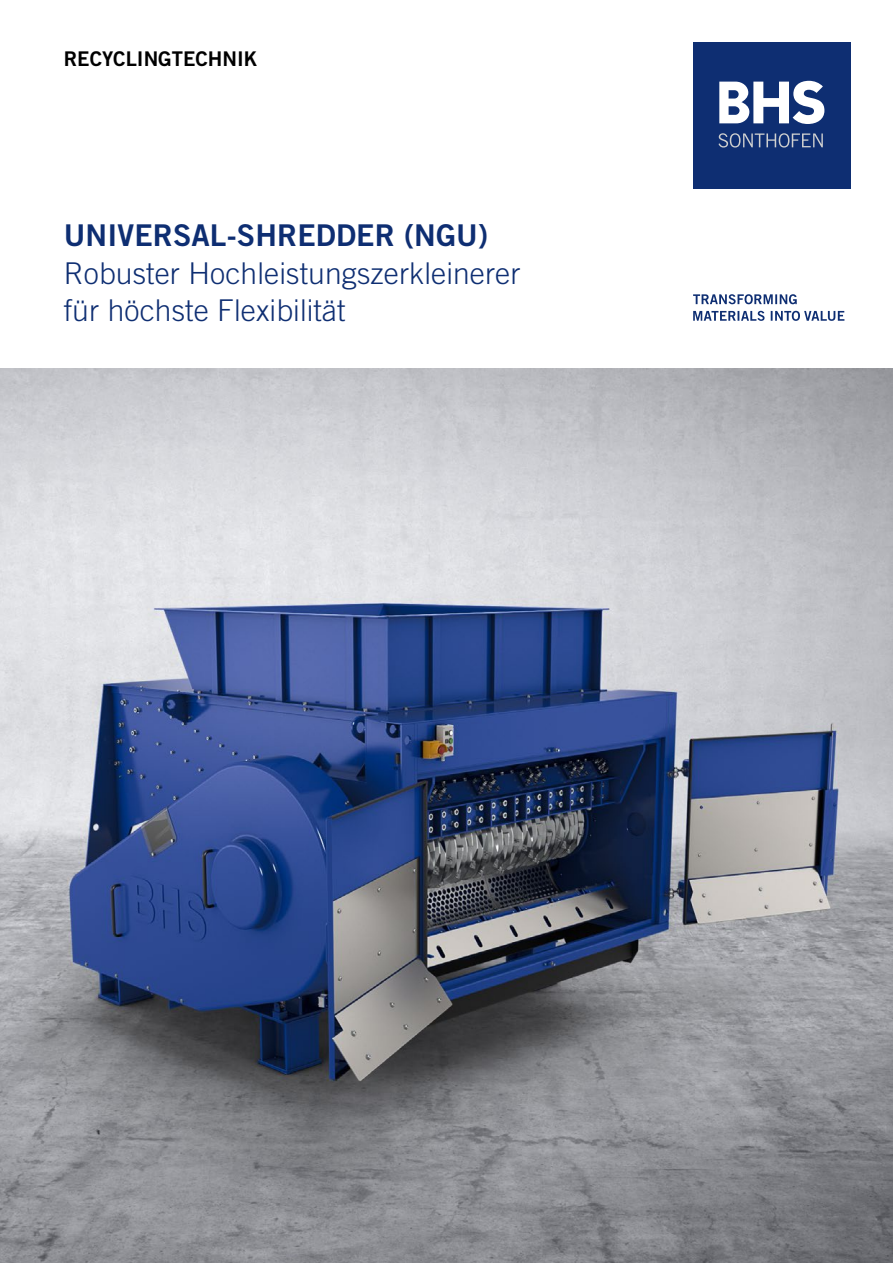
<style>
.page{position:relative;width:893px;height:1263px;background:#fff}
.page>*{position:absolute;margin:0;border:0;box-sizing:border-box;transform-origin:0 0}
.Titel_25_27{font:300 30px/37.2px "Trade Gothic LT Std";letter-spacing:.005em;color:#0e2e72}
.Titel_25_27-2{font:30px "Trade Gothic LT Std Bd 2";letter-spacing:.005em;color:#0e2e72}
.Rubrik_14_6_17{font:20.25px "Trade Gothic LT Std Bd 2";color:#000}
</style>
<div class="page">
<img style="left:0;top:369px;width:893px;height:894px">
<div style="left:693px;top:43px;width:157px;height:146px;background:#0e2e72"></div>
<svg style="left:718px;top:133px;width:105px;height:15px"></svg>
<svg style="left:719px;top:81px;width:105px;height:43px"></svg>
<svg style="left:693px;top:311px;width:151px;height:10px"></svg>
<svg style="left:693px;top:294px;width:104px;height:10px"></svg>
<p class="Rubrik_14_6_17" style="left:64px;top:46px;width:195px">RECYCLINGTECHNIK</p>
<p class="Titel_25_27-2" style="left:64px;top:217px;width:426px">UNIVERSAL-SHREDDER (NGU)</p>
<p class="Titel_25_27" style="left:64px;top:254px;width:458px">Robuster Hochleistungszerkleinerer für höchste Flexibilität</p>
</div>
